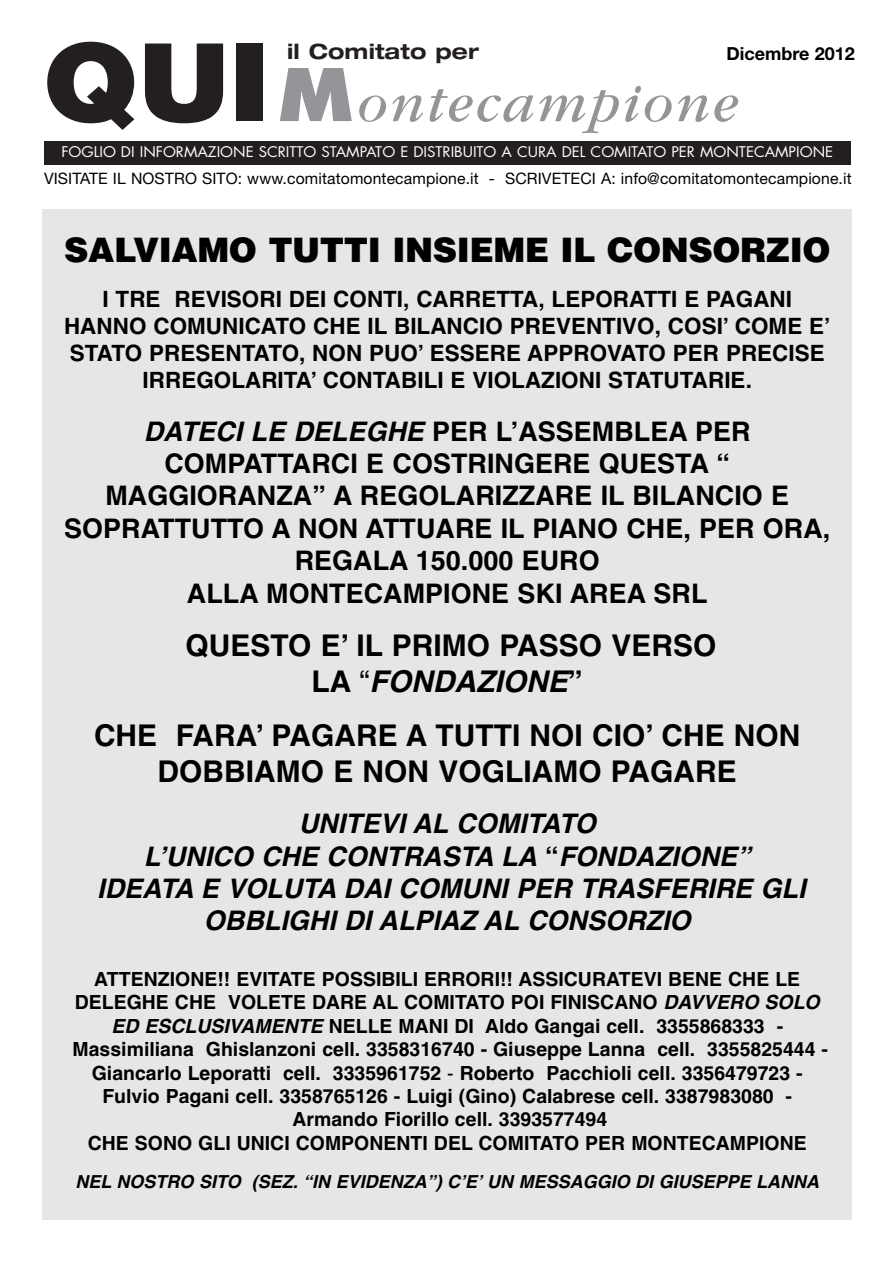
<style>
.page{position:relative;width:893px;height:1263px;background:#fff}
.page>*{position:absolute;margin:0;border:0;box-sizing:border-box;transform-origin:0 0}
.t1{font:italic 57.15px "Garamond";color:#939598;scale:1.05 1}
.t2{font:italic 56.25px "Garamond";color:#939598}
.t3{font:900 33.75px "Helvetica";letter-spacing:-.015em;color:#000}
.t4{font:700 30px/36px "Helvetica";color:#000;text-align:center}
.t5{font:700 27px/32.4px "Helvetica";color:#000;text-align:center}
.t6{font:italic 700 27px/32.4px "Helvetica";color:#000;text-align:center}
.t7{font:700 22.5px/27px "Helvetica";color:#000;text-align:center}
.t8{font:700 expanded 21.45px "Helvetica Neue";color:#231f20;scale:1.05 1}
.t9{font:700 expanded 21.15px "Helvetica Neue";color:#231f20}
.t10{font:700 19.5px/23.4px "Helvetica";color:#000;text-align:center}
.t11{font:italic 700 18px "Helvetica";color:#000}
.t12{font:700 18px "Helvetica Neue";color:#000}
.t13{font:15.75px "Helvetica Neue";letter-spacing:.01em;color:#000}
.t14{font:14.25px "Futura";color:#fff;scale:1.05 1}
.t15{font:14.1px "Futura";color:#fff}
.t16{font:14.1px "Futura";letter-spacing:.34em;color:#fff}
.s1{font-family:"Helvetica Neue";font-weight:900;font-style:normal;font-size:109.05px;color:#231f20}
.s2{font-family:"Futura";font-weight:800;font-style:normal;font-size:70.35px}
.s3{font-family:"Futura";font-weight:800;font-style:normal;font-size:71.55px}
.s4{font-size:14.25px}
.s5{font-style:italic}
.s6{font-weight:400}
.s7{font-style:normal}
</style>
<div class="page">
<div style="left:44px;top:141px;width:806px;height:24px;background:#231f20"></div>
<div style="left:43px;top:209px;width:809px;height:1010px;background:#e6e6e6"></div>
<h2 class="t2" style="left:29px;top:85px;width:711px"><span class="s1">QUI</span> <span class="s2">M</span>ontecampione</h2>
<p class="t15" style="left:46px;top:145px;width:727px">FOG O D NFORMAZ ONE SCR TTO STAMPATO E D STR BU TO A CURA DE COM TATO PER MONTECAMP ONE</p>
<h2 class="t2" style="left:43px;top:85px;width:711px"><span class="s1">QUI</span> <span class="s2">M</span>ontecampione</h2>
<p class="t15" style="left:66px;top:145px;width:168px">OG OD N O MAZON</p>
<p class="t16" style="left:437px;top:145px;width:193px">U OACU AD COM AO</p>
<p class="t15" style="left:660px;top:145px;width:119px">MON CAM ON</p>
<p class="t8" style="left:318px;top:43px;width:196px">il Comitato per</p>
<p class="t9" style="left:287px;top:44px;width:193px">il Comitato per</p>
<p class="t12" style="left:726px;top:43px;width:130px">Dicembre 2012</p>
<p class="t9" style="left:301px;top:44px;width:193px">il Comitato per</p>
<h1 class="t1" style="left:308px;top:84px;width:469px"><span class="s3">M</span>ontecampione</h1>
<p class="t14" style="left:69px;top:145px;width:170px">OG OD N O MAZON</p>
<p class="t15" style="left:253px;top:145px;width:27px">C <span class="s4">C</span></p>
<p class="t15" style="left:287px;top:145px;width:114px">O <span class="s4">O</span>AM A O D</p>
<p class="t14" style="left:336px;top:145px;width:58px">AMAO</p>
<p class="t14" style="left:413px;top:145px;width:11px">D</p>
<p class="t14" style="left:484px;top:145px;width:44px">OAC</p>
<p class="t14" style="left:546px;top:145px;width:26px">A D</p>
<p class="t14" style="left:591px;top:145px;width:74px">COM A O</p>
<p class="t14" style="left:700px;top:145px;width:121px">MON CAM ON</p>
<p class="t13" style="left:44px;top:169px;width:809px">VISITATE IL NOSTRO SITO: www.comitatomontecampione.it - SCRIVETECI A: info@comitatomontecampione.it</p>
<h3 class="t3" style="left:64px;top:237px;width:768px">SALVIAMO TUTTI INSIEME IL CONSORZIO</h3>
<p class="t7" style="left:64px;top:287px;width:768px">I TRE REVISORI DEI CONTI, CARRETTA, LEPORATTI E PAGANI HANNO COMUNICATO CHE IL BILANCIO PREVENTIVO, COSI’ COME E’ STATO PRESENTATO, NON PUO’ ESSERE APPROVATO PER PRECISE IRREGOLARITA’ CONTABILI E VIOLAZIONI STATUTARIE.</p>
<h3 class="t5" style="left:64px;top:417px;width:768px"><span class="s5">DATECI LE DELEGHE</span> PER L’ASSEMBLEA PER COMPATTARCI E COSTRINGERE QUESTA “ MAGGIORANZA” A REGOLARIZZARE IL BILANCIO E SOPRATTUTTO A NON ATTUARE IL PIANO CHE, PER ORA, REGALA 150.000 EURO<br>ALLA MONTECAMPIONE SKI AREA SRL</h3>
<h3 class="t4" style="left:185px;top:630px;width:533px">QUESTO E’ IL PRIMO PASSO VERSO<br>LA <span class="s6">“</span><span class="s5">FONDAZIONE</span>”</h3>
<h3 class="t4" style="left:94px;top:719px;width:708px">CHE FARA’ PAGARE A TUTTI NOI CIO’ CHE NON<br>DOBBIAMO E NON VOGLIAMO PAGARE</h3>
<h3 class="t6" style="left:97px;top:809px;width:710px">UNITEVI AL COMITATO<br>L’UNICO CHE CONTRASTA LA <span class="s7">“</span>FONDAZIONE” IDEATA E VOLUTA DAI COMUNI PER TRASFERIRE GLI OBBLIGHI DI ALPIAZ AL CONSORZIO</h3>
<p class="t10" style="left:73px;top:969px;width:757px">ATTENZIONE!! EVITATE POSSIBILI ERRORI!! ASSICURATEVI BENE CHE LE DELEGHE CHE VOLETE DARE AL COMITATO POI FINISCANO <span class="s5">DAVVERO SOLO ED ESCLUSIVAMENTE</span> NELLE MANI DI Aldo Gangai cell. 3355868333 - Massimiliana Ghislanzoni cell. 3358316740 - Giuseppe Lanna cell. 3355825444 - Giancarlo Leporatti cell. 3335961752 <span class="s6">-</span> Roberto Pacchioli cell. 3356479723 - Fulvio Pagani cell. 3358765126 - Luigi (Gino) Calabrese cell. 3387983080 - Armando Fiorillo cell. 3393577494<br>CHE SONO GLI UNICI COMPONENTI DEL COMITATO PER MONTECAMPIONE</p>
<p class="t11" style="left:75px;top:1175px;width:745px">NEL NOSTRO SITO (SEZ. “IN EVIDENZA”) C’E’ UN MESSAGGIO DI GIUSEPPE LANNA</p>
</div>
